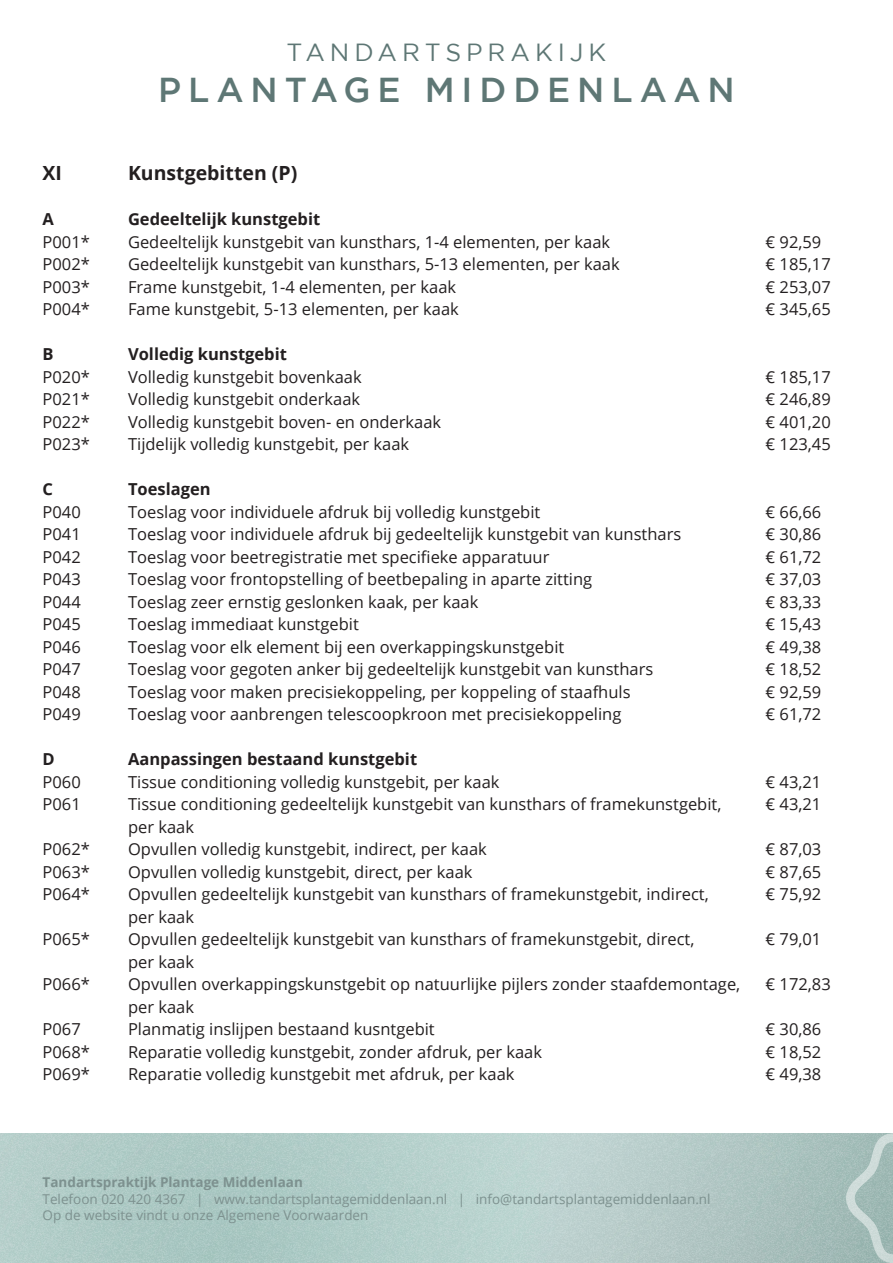
<style>
.page{position:relative;width:893px;height:1263px;background:#fff}
.page>*{position:absolute;margin:0;border:0;box-sizing:border-box;transform-origin:0 0}
.t1{font:500 34.5px "Gotham";letter-spacing:.2em;color:#5e7775}
.Subtitle{font:24.75px "Gotham";letter-spacing:.2em;color:#5e7775}
.Body_text{font:700 19.5px "Open Sans";color:#231f20}
.Body_text-2{font:16.5px "Open Sans";color:#231f20}
.Body_text-3{font:700 16.5px "Open Sans";color:#231f20}
.Infos{font:13.5px/16.5px "Open Sans";color:#7d918f}
.t2{font:700 13.5px "Open Sans";color:#7d918f}
</style>
<div class="page">
<img style="left:0;top:1133px;width:846px;height:130px">
<svg style="left:846px;top:1133px;width:47px;height:130px;background:#a9c0bc"></svg>
<p class="Subtitle" style="left:287px;top:38px;width:321px">TANDARTSPRAKIJK</p>
<p class="t1" style="left:158px;top:71px;width:578px">PLANTAGE MIDDENLAAN</p>
<p class="Body_text" style="left:43px;top:159px;width:21px">XI</p>
<p class="Body_text" style="left:128px;top:159px;width:171px">Kunstgebitten (P)</p>
<p class="Body_text-3" style="left:43px;top:207px;width:13px">A</p>
<p class="Body_text-3" style="left:128px;top:207px;width:194px">Gedeeltelijk kunstgebit</p>
<p class="Body_text-2" style="left:43px;top:230px;width:49px">P001*</p>
<p class="Body_text-2" style="left:128px;top:230px;width:484px">Gedeeltelijk kunstgebit van kunsthars, 1-4 elementen, per kaak</p>
<p class="Body_text-2" style="left:766px;top:230px;width:57px">€ 92,59</p>
<p class="Body_text-2" style="left:43px;top:253px;width:49px">P002*</p>
<p class="Body_text-2" style="left:128px;top:253px;width:493px">Gedeeltelijk kunstgebit van kunsthars, 5-13 elementen, per kaak</p>
<p class="Body_text-2" style="left:766px;top:253px;width:67px">€ 185,17</p>
<p class="Body_text-2" style="left:43px;top:275px;width:49px">P003*</p>
<p class="Body_text-2" style="left:128px;top:275px;width:330px">Frame kunstgebit, 1-4 elementen, per kaak</p>
<p class="Body_text-2" style="left:766px;top:275px;width:67px">€ 253,07</p>
<p class="Body_text-2" style="left:43px;top:298px;width:49px">P004*</p>
<p class="Body_text-2" style="left:128px;top:298px;width:332px">Fame kunstgebit, 5-13 elementen, per kaak</p>
<p class="Body_text-2" style="left:766px;top:298px;width:67px">€ 345,65</p>
<p class="Body_text-3" style="left:43px;top:342px;width:13px">B</p>
<p class="Body_text-3" style="left:128px;top:342px;width:160px">Volledig kunstgebit</p>
<p class="Body_text-2" style="left:43px;top:365px;width:49px">P020*</p>
<p class="Body_text-2" style="left:128px;top:365px;width:235px">Volledig kunstgebit bovenkaak</p>
<p class="Body_text-2" style="left:766px;top:365px;width:67px">€ 185,17</p>
<p class="Body_text-2" style="left:43px;top:388px;width:49px">P021*</p>
<p class="Body_text-2" style="left:128px;top:388px;width:234px">Volledig kunstgebit onderkaak</p>
<p class="Body_text-2" style="left:766px;top:388px;width:67px">€ 246,89</p>
<p class="Body_text-2" style="left:43px;top:410px;width:49px">P022*</p>
<p class="Body_text-2" style="left:128px;top:410px;width:315px">Volledig kunstgebit boven- en onderkaak</p>
<p class="Body_text-2" style="left:766px;top:410px;width:67px">€ 401,20</p>
<p class="Body_text-2" style="left:43px;top:433px;width:49px">P023*</p>
<p class="Body_text-2" style="left:128px;top:433px;width:283px">Tijdelijk volledig kunstgebit, per kaak</p>
<p class="Body_text-2" style="left:766px;top:433px;width:67px">€ 123,45</p>
<p class="Body_text-3" style="left:43px;top:477px;width:12px">C</p>
<p class="Body_text-3" style="left:128px;top:477px;width:84px">Toeslagen</p>
<p class="Body_text-2" style="left:43px;top:500px;width:40px">P040</p>
<p class="Body_text-2" style="left:128px;top:500px;width:414px">Toeslag voor individuele afdruk bij volledig kunstgebit</p>
<p class="Body_text-2" style="left:766px;top:500px;width:57px">€ 66,66</p>
<p class="Body_text-2" style="left:43px;top:523px;width:40px">P041</p>
<p class="Body_text-2" style="left:128px;top:523px;width:555px">Toeslag voor individuele afdruk bij gedeeltelijk kunstgebit van kunsthars</p>
<p class="Body_text-2" style="left:766px;top:523px;width:57px">€ 30,86</p>
<p class="Body_text-2" style="left:43px;top:545px;width:40px">P042</p>
<p class="Body_text-2" style="left:128px;top:545px;width:423px">Toeslag voor beetregistratie met specifieke apparatuur</p>
<p class="Body_text-2" style="left:766px;top:545px;width:57px">€ 61,72</p>
<p class="Body_text-2" style="left:43px;top:568px;width:40px">P043</p>
<p class="Body_text-2" style="left:128px;top:568px;width:466px">Toeslag voor frontopstelling of beetbepaling in aparte zitting</p>
<p class="Body_text-2" style="left:766px;top:568px;width:57px">€ 37,03</p>
<p class="Body_text-2" style="left:43px;top:590px;width:40px">P044</p>
<p class="Body_text-2" style="left:128px;top:590px;width:352px">Toeslag zeer ernstig geslonken kaak, per kaak</p>
<p class="Body_text-2" style="left:766px;top:590px;width:57px">€ 83,33</p>
<p class="Body_text-2" style="left:43px;top:613px;width:40px">P045</p>
<p class="Body_text-2" style="left:128px;top:613px;width:232px">Toeslag immediaat kunstgebit</p>
<p class="Body_text-2" style="left:766px;top:613px;width:57px">€ 15,43</p>
<p class="Body_text-2" style="left:43px;top:635px;width:40px">P046</p>
<p class="Body_text-2" style="left:128px;top:635px;width:438px">Toeslag voor elk element bij een overkappingskunstgebit</p>
<p class="Body_text-2" style="left:766px;top:635px;width:57px">€ 49,38</p>
<p class="Body_text-2" style="left:43px;top:658px;width:40px">P047</p>
<p class="Body_text-2" style="left:128px;top:658px;width:527px">Toeslag voor gegoten anker bij gedeeltelijk kunstgebit van kunsthars</p>
<p class="Body_text-2" style="left:766px;top:658px;width:57px">€ 18,52</p>
<p class="Body_text-2" style="left:43px;top:680px;width:40px">P048</p>
<p class="Body_text-2" style="left:128px;top:680px;width:504px">Toeslag voor maken precisiekoppeling, per koppeling of staafhuls</p>
<p class="Body_text-2" style="left:766px;top:680px;width:57px">€ 92,59</p>
<p class="Body_text-2" style="left:43px;top:703px;width:40px">P049</p>
<p class="Body_text-2" style="left:128px;top:703px;width:495px">Toeslag voor aanbrengen telescoopkroon met precisiekoppeling</p>
<p class="Body_text-2" style="left:766px;top:703px;width:57px">€ 61,72</p>
<p class="Body_text-3" style="left:43px;top:747px;width:14px">D</p>
<p class="Body_text-3" style="left:128px;top:747px;width:291px">Aanpassingen bestaand kunstgebit</p>
<p class="Body_text-2" style="left:43px;top:770px;width:40px">P060</p>
<p class="Body_text-2" style="left:128px;top:770px;width:373px">Tissue conditioning volledig kunstgebit, per kaak</p>
<p class="Body_text-2" style="left:766px;top:770px;width:57px">€ 43,21</p>
<p class="Body_text-2" style="left:43px;top:793px;width:40px">P061</p>
<p class="Body_text-2" style="left:128px;top:793px;width:595px">Tissue conditioning gedeeltelijk kunstgebit van kunsthars of framekunstgebit,</p>
<p class="Body_text-2" style="left:766px;top:793px;width:57px">€ 43,21</p>
<p class="Body_text-2" style="left:128px;top:815px;width:68px">per kaak</p>
<p class="Body_text-2" style="left:43px;top:838px;width:49px">P062*</p>
<p class="Body_text-2" style="left:128px;top:838px;width:360px">Opvullen volledig kunstgebit, indirect, per kaak</p>
<p class="Body_text-2" style="left:766px;top:838px;width:57px">€ 87,03</p>
<p class="Body_text-2" style="left:43px;top:860px;width:49px">P063*</p>
<p class="Body_text-2" style="left:128px;top:860px;width:346px">Opvullen volledig kunstgebit, direct, per kaak</p>
<p class="Body_text-2" style="left:766px;top:860px;width:57px">€ 87,65</p>
<p class="Body_text-2" style="left:43px;top:883px;width:49px">P064*</p>
<p class="Body_text-2" style="left:128px;top:883px;width:582px">Opvullen gedeeltelijk kunstgebit van kunsthars of framekunstgebit, indirect,</p>
<p class="Body_text-2" style="left:766px;top:883px;width:57px">€ 75,92</p>
<p class="Body_text-2" style="left:128px;top:905px;width:68px">per kaak</p>
<p class="Body_text-2" style="left:43px;top:928px;width:49px">P065*</p>
<p class="Body_text-2" style="left:128px;top:928px;width:568px">Opvullen gedeeltelijk kunstgebit van kunsthars of framekunstgebit, direct,</p>
<p class="Body_text-2" style="left:766px;top:928px;width:57px">€ 79,01</p>
<p class="Body_text-2" style="left:128px;top:950px;width:68px">per kaak</p>
<p class="Body_text-2" style="left:43px;top:973px;width:49px">P066*</p>
<p class="Body_text-2" style="left:128px;top:973px;width:614px">Opvullen overkappingskunstgebit op natuurlijke pijlers zonder staafdemontage,</p>
<p class="Body_text-2" style="left:766px;top:973px;width:67px">€ 172,83</p>
<p class="Body_text-2" style="left:128px;top:995px;width:68px">per kaak</p>
<p class="Body_text-2" style="left:43px;top:1018px;width:40px">P067</p>
<p class="Body_text-2" style="left:128px;top:1018px;width:308px">Planmatig inslijpen bestaand kusntgebit</p>
<p class="Body_text-2" style="left:766px;top:1018px;width:57px">€ 30,86</p>
<p class="Body_text-2" style="left:43px;top:1040px;width:49px">P068*</p>
<p class="Body_text-2" style="left:128px;top:1040px;width:416px">Reparatie volledig kunstgebit, zonder afdruk, per kaak</p>
<p class="Body_text-2" style="left:766px;top:1040px;width:57px">€ 18,52</p>
<p class="Body_text-2" style="left:43px;top:1063px;width:49px">P069*</p>
<p class="Body_text-2" style="left:128px;top:1063px;width:388px">Reparatie volledig kunstgebit met afdruk, per kaak</p>
<p class="Body_text-2" style="left:766px;top:1063px;width:57px">€ 49,38</p>
<p class="t2" style="left:43px;top:1173px;width:262px">Tandartspraktijk Plantage Middenlaan</p>
<p class="Infos" style="left:43px;top:1190px;width:669px">Telefoon 020 420 4367 | www.tandartsplantagemiddenlaan.nl | info@tandartsplantagemiddenlaan.nl<br>Op de website vindt u onze Algemene Voorwaarden</p>
</div>
